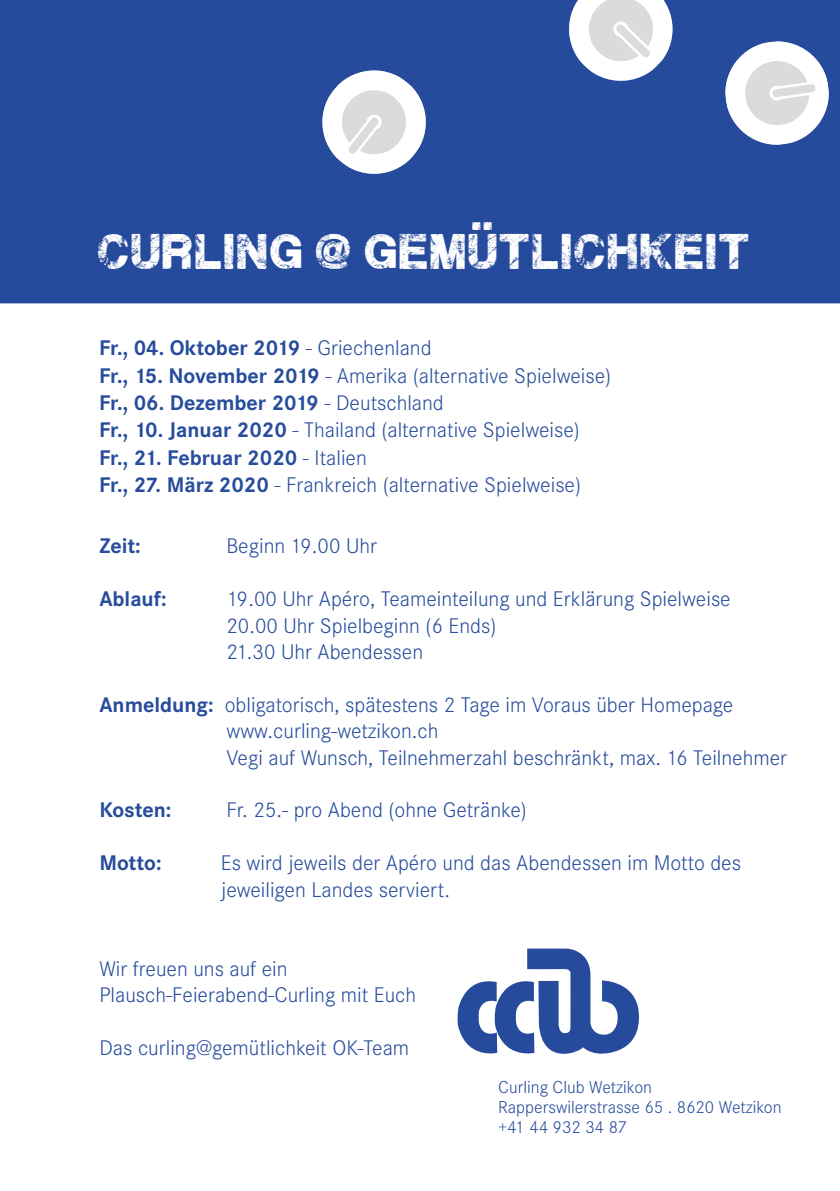
<style>
.page{position:relative;width:840px;height:1191px;background:#fff}
.page>*{position:absolute;margin:0;border:0;box-sizing:border-box;transform-origin:0 0}
.t1{font:40px "Plane Crash";color:#fff}
.t2{font:300 22px/26.4px "Corporate S";color:#274c9c}
.t3{font:700 22px "Corporate S";color:#274c9c}
.t4{font:300 18px/20px "Corporate S";color:#274c9c}
.s1{font-weight:700}
</style>
<div class="page">
<svg style="left:457px;top:948px;width:181px;height:105px"></svg>
<div style="left:0;top:0;width:839px;height:303px;background:#274b9c"></div>
<svg style="left:721px;top:38px;width:110px;height:110px"></svg>
<svg style="left:563px;top:0;width:114px;height:86px"></svg>
<svg style="left:315px;top:64px;width:117px;height:116px"></svg>
<h1 class="t1" style="left:470px;top:195px;width:25px">..</h1>
<h1 class="t1" style="left:96px;top:233px;width:655px">CURLING @ GEMUTLICHKEIT</h1>
<p class="t2" style="left:99px;top:334px;width:513px;line-height:27.4px"><span class="s1">Fr., 04. Oktober 2019</span> - Griechenland<br><span class="s1">Fr., 15. November 2019</span> - Amerika (alternative Spielweise)<br><span class="s1">Fr., 06. Dezember 2019</span> - Deutschland<br><span class="s1">Fr., 10. Januar 2020</span> - Thailand (alternative Spielweise)<br><span class="s1">Fr., 21. Februar 2020</span> - Italien<br><span class="s1">Fr., 27. März 2020</span> - Frankreich (alternative Spielweise)</p>
<p class="t3" style="left:99px;top:533px;width:43px">Zeit:</p>
<p class="t2" style="left:226px;top:533px;width:152px">Beginn 19.00 Uhr</p>
<p class="t3" style="left:99px;top:586px;width:69px">Ablauf:</p>
<p class="t2" style="left:226px;top:586px;width:505px">19.00 Uhr Apéro, Teameinteilung und Erklärung Spielweise<br>20.00 Uhr Spielbeginn (6 Ends)<br>21.30 Uhr Abendessen</p>
<p class="t2" style="left:226px;top:691px;width:561px;text-indent:-127px"><span class="s1">Anmeldung:</span> obligatorisch, spätestens 2 Tage im Voraus über Homepage www.curling-wetzikon.ch<br>Vegi auf Wunsch, Teilnehmerzahl beschränkt, max. 16 Teilnehmer</p>
<p class="t3" style="left:99px;top:797px;width:74px">Kosten:</p>
<p class="t2" style="left:226px;top:797px;width:302px">Fr. 25.- pro Abend (ohne Getränke)</p>
<p class="t3" style="left:99px;top:850px;width:64px">Motto:</p>
<p class="t2" style="left:221px;top:850px;width:521px">Es wird jeweils der Apéro und das Abendessen im Motto des jeweiligen Landes serviert.</p>
<p class="t2" style="left:99px;top:955px;width:318px">Wir freuen uns auf ein<br>Plausch-Feierabend-Curling mit Euch</p>
<p class="t2" style="left:99px;top:1034px;width:311px">Das curling@gemütlichkeit OK-Team</p>
<p class="t4" style="left:498px;top:1077px;width:285px">Curling Club Wetzikon<br>Rapperswilerstrasse 65 . 8620 Wetzikon +41 44 932 34 87</p>
</div>
